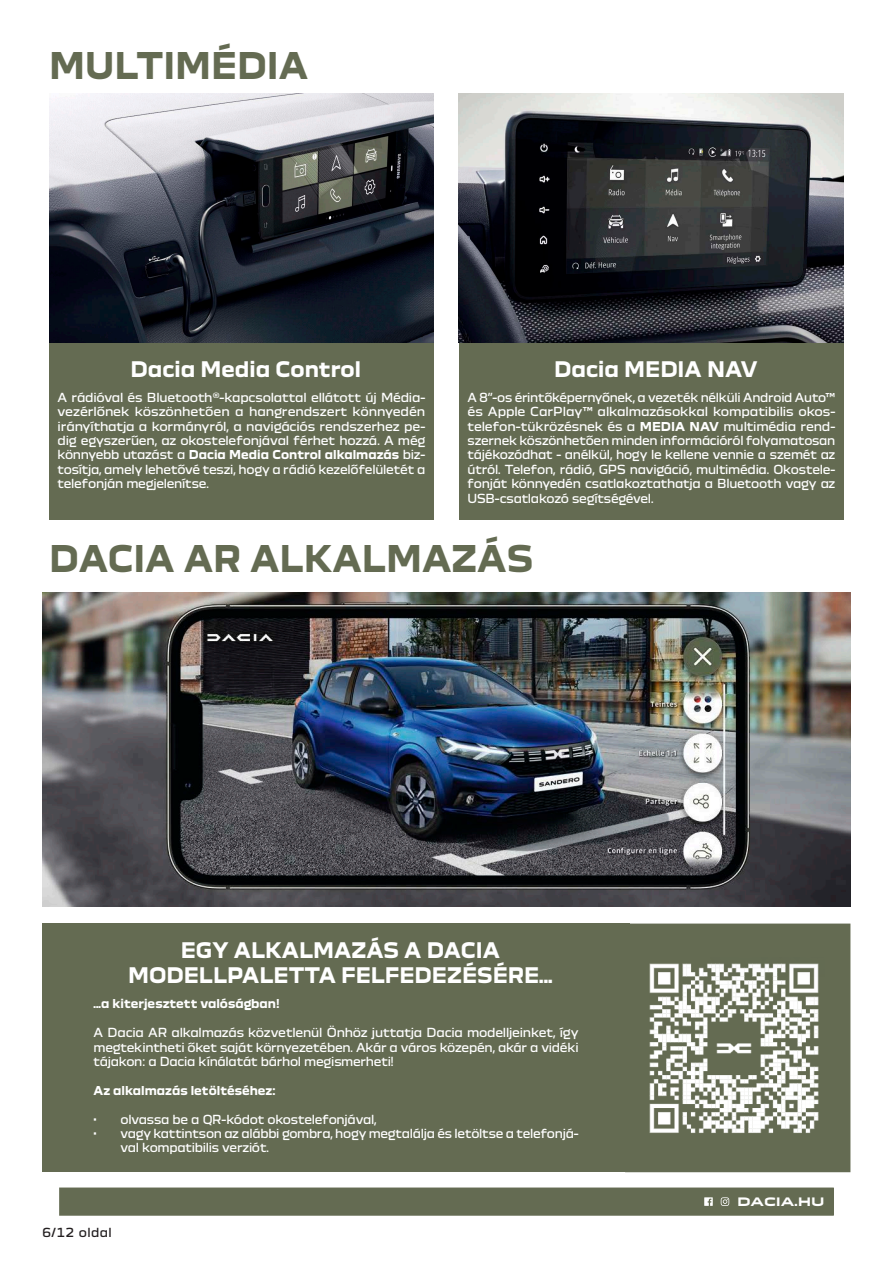
<style>
.page{position:relative;width:893px;height:1263px;background:#fff}
.page>*{position:absolute;margin:0;border:0;box-sizing:border-box;transform-origin:0 0}
.povinne_ruceni{font:700 36px "Dacia Block";color:#646b52}
.Titre-fd-bleu{font:700 21px "Dacia Block";color:#fff}
.Titre-fd-bleu-2{font:12px/14.4px "Dacia Block";letter-spacing:-.02em;color:#fff;text-align:justify}
.Titre-fd-bleu-3{font:700 12px "Dacia Block";color:#fff}
.t1{font:12px "Dacia Block";letter-spacing:.035em;color:#231f20}
.t2{font:700 11.4px "Dacia Block Extended";letter-spacing:-.005em;color:#fff}
.s1{font-weight:700}
</style>
<div class="page">
<div style="left:60px;top:1188px;width:773px;height:27px;background:#646b52"></div>
<svg style="left:704px;top:1197px;width:9px;height:9px"></svg>
<svg style="left:721px;top:1197px;width:8px;height:9px"></svg>
<div style="left:59px;top:1187px;width:775px;height:29px;border:2px solid #646b52"></div>
<div style="left:625px;top:923px;width:225px;height:249px;background:#646b52;border:2px solid #646b52"></div>
<div style="left:49px;top:342px;width:385px;height:177px;background:#646b52"></div>
<div style="left:459px;top:342px;width:385px;height:177px;background:#646b52"></div>
<div style="left:43px;top:923px;width:587px;height:249px;background:#646b52"></div>
<img style="left:49px;top:94px;width:385px;height:248px">
<img style="left:459px;top:94px;width:384px;height:248px">
<img style="left:649px;top:963px;width:170px;height:170px">
<img style="left:43px;top:593px;width:807px;height:313px">
<p class="povinne_ruceni" style="left:49px;top:46px;width:260px">MULTIMÉDIA</p>
<p class="Titre-fd-bleu" style="left:130px;top:357px;width:232px">Dacia Media Control</p>
<p class="Titre-fd-bleu-2" style="left:58px;top:390px;width:369px">A rádióval és Bluetooth<sup>®</sup>-kapcsolattal ellátott új Média&shy;vezérlőnek köszönhetően a hangrendszert könnyedén irányíthatja a kormányról, a navigációs rendszerhez pe&shy;dig egyszerűen, az okostelefonjával férhet hozzá. A még könnyebb utazást a <span class="s1">Dacia Media Control alkalmazás</span> biz&shy;tosítja, amely lehetővé teszi, hogy a rádió kezelőfelületét a telefonján megjelenítse.</p>
<p class="Titre-fd-bleu" style="left:554px;top:357px;width:205px">Dacia MEDIA NAV</p>
<p class="Titre-fd-bleu-2" style="left:468px;top:390px;width:369px">A 8’’-os érintőképernyőnek, a vezeték nélküli Android Auto™ és Apple CarPlay™ alkalmazásokkal kompatibilis okos&shy;telefon-tükrözésnek és a <span class="s1">MEDIA NAV</span> multimédia rend&shy;szernek köszönhetően minden információról folyamatosan tájékozódhat - anélkül, hogy le kellene vennie a szemét az útról. Telefon, rádió, GPS navigáció, multimédia. Okostele&shy;fonját könnyedén csatlakoztathatja a Bluetooth vagy az USB-csatlakozó segítségével.</p>
<p class="povinne_ruceni" style="left:49px;top:538px;width:485px">DACIA AR ALKALMAZÁS</p>
<p class="Titre-fd-bleu" style="left:181px;top:938px;width:321px">EGY ALKALMAZÁS A DACIA</p>
<p class="Titre-fd-bleu" style="left:128px;top:964px;width:426px">MODELLPALETTA FELFEDEZÉSÉRE...</p>
<p class="Titre-fd-bleu-3" style="left:94px;top:997px;width:188px">...a kiterjesztett valóságban!</p>
<p class="Titre-fd-bleu-2" style="left:94px;top:1026px;width:487px">A Dacia AR alkalmazás közvetlenül Önhöz juttatja Dacia modelljeinket, így megtekintheti őket saját környezetében. Akár a város közepén, akár a vidéki tájakon: a Dacia kínálatát bárhol megismerheti!</p>
<p class="Titre-fd-bleu-3" style="left:94px;top:1084px;width:183px">Az alkalmazás letöltéséhez:</p>
<p class="Titre-fd-bleu-2" style="left:94px;top:1112px;width:285px">• olvassa be a QR-kódot okostelefonjával,</p>
<p class="Titre-fd-bleu-2" style="left:121px;top:1127px;width:460px;text-indent:-27px">• vagy kattintson az alábbi gombra, hogy megtalálja és letöltse a telefonjá&shy;val kompatibilis verziót.</p>
<p class="t1" style="left:43px;top:1223px;width:71px">6/12 oldal</p>
<p class="t2" style="left:737px;top:1195px;width:89px">DACIA.HU</p>
</div>
